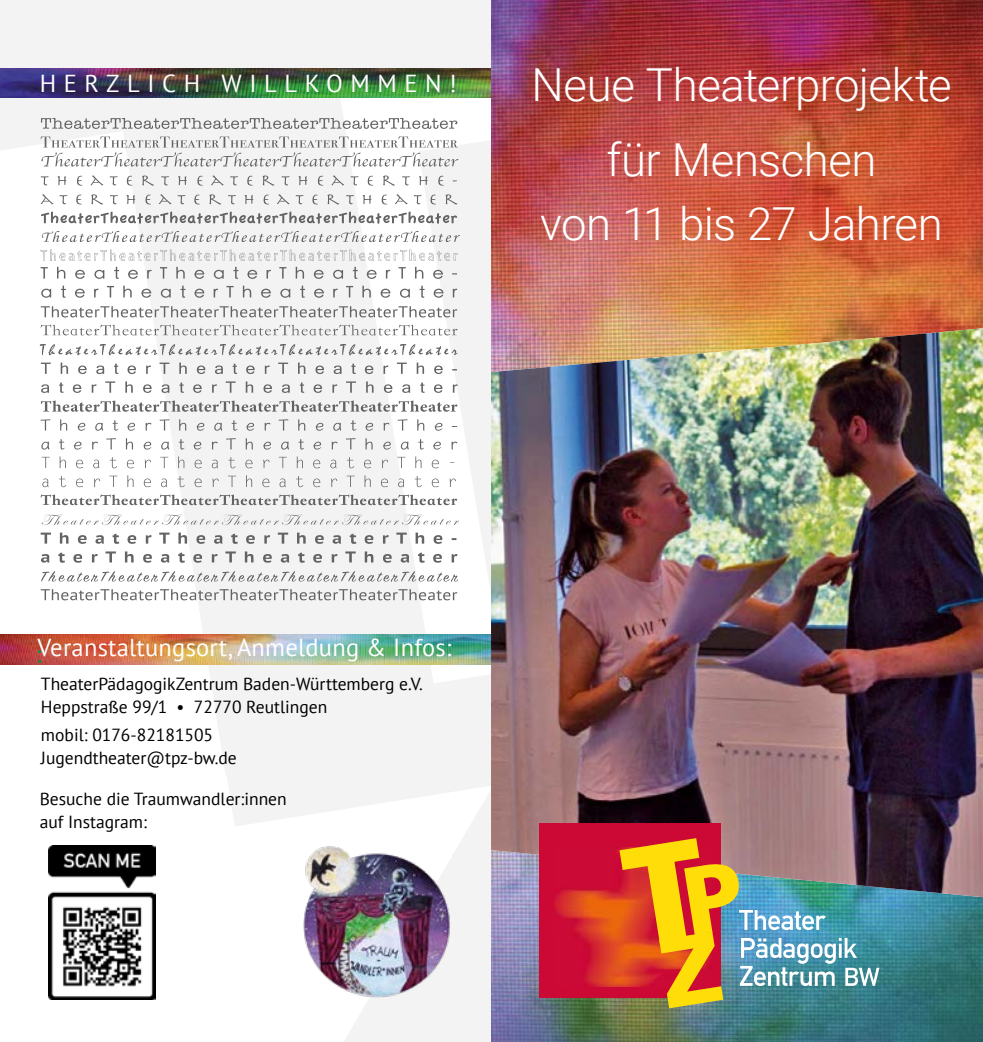
<style>
.page{position:relative;width:983px;height:1042px;background:#fff}
.page>*{position:absolute;margin:0;border:0;box-sizing:border-box;transform-origin:0 0}
.t1{font:300 45.5px/74.7px "Roboto";letter-spacing:-.01em;color:#fff;text-align:center}
.t2{font:24.5px "PT Sans";letter-spacing:.01em;color:#fff}
.t3{font:24.5px "PT Sans";letter-spacing:.31em;color:#fff}
.t4{font:17.5px/22.8px "PT Sans";color:#000}
</style>
<div class="page">
<svg style="left:227px;top:776px;width:264px;height:266px"></svg>
<svg style="left:0;top:0;width:491px;height:776px;fill:#f3f3f3"></svg>
<svg style="left:418px;top:100px;width:73px;height:573px"></svg>
<img style="left:0;top:68px;width:491px;height:30px">
<img style="left:0;top:634px;width:491px;height:30px">
<img style="left:491px;top:0;width:491px;height:1042px">
<img style="left:491px;top:328px;width:491px;height:569px">
<div style="left:539px;top:823px;width:182px;height:175px;background:#cc0935"></div>
<img style="left:554px;top:850px;width:65px;height:137px">
<img style="left:619px;top:838px;width:260px;height:170px">
<img style="left:295px;top:836px;width:161px;height:163px">
<svg style="left:41px;top:589px;width:416px;height:11px"></svg>
<svg style="left:41px;top:571px;width:417px;height:11px"></svg>
<svg style="left:41px;top:551px;width:416px;height:12px"></svg>
<svg style="left:41px;top:532px;width:415px;height:12px"></svg>
<svg style="left:42px;top:514px;width:417px;height:11px"></svg>
<svg style="left:41px;top:494px;width:416px;height:11px"></svg>
<svg style="left:42px;top:475px;width:413px;height:12px"></svg>
<svg style="left:42px;top:456px;width:412px;height:12px"></svg>
<svg style="left:41px;top:438px;width:416px;height:11px"></svg>
<svg style="left:41px;top:419px;width:416px;height:12px"></svg>
<svg style="left:41px;top:400px;width:416px;height:12px"></svg>
<svg style="left:41px;top:381px;width:416px;height:12px"></svg>
<svg style="left:41px;top:363px;width:416px;height:11px"></svg>
<svg style="left:40px;top:344px;width:417px;height:11px"></svg>
<svg style="left:41px;top:325px;width:416px;height:10px"></svg>
<svg style="left:41px;top:306px;width:416px;height:11px"></svg>
<svg style="left:41px;top:286px;width:416px;height:12px"></svg>
<svg style="left:41px;top:267px;width:416px;height:12px"></svg>
<svg style="left:40px;top:250px;width:417px;height:11px"></svg>
<svg style="left:42px;top:231px;width:417px;height:11px"></svg>
<svg style="left:41px;top:212px;width:416px;height:12px"></svg>
<svg style="left:41px;top:194px;width:416px;height:11px"></svg>
<svg style="left:41px;top:175px;width:416px;height:11px"></svg>
<svg style="left:41px;top:137px;width:417px;height:30px"></svg>
<svg style="left:41px;top:118px;width:416px;height:11px"></svg>
<img style="left:48px;top:845px;width:107px;height:154px">
<h2 class="t3" style="left:40px;top:67px;width:418px">HERZLICH WILLKOMMEN!</h2>
<h1 class="t1" style="left:531px;top:46px;width:421px">Neue Theaterprojekte für Menschen</h1>
<h1 class="t1" style="left:540px;top:185px;width:404px">von 11 bis 27 Jahren</h1>
<h2 class="t2" style="left:38px;top:632px;width:415px">Veranstaltungsort, Anmeldung &amp; Infos:</h2>
<h2 class="t2" style="left:36px;top:638px;width:7px">:</h2>
<p class="t4" style="left:41px;top:672px;width:383px">TheaterPädagogikZentrum Baden-Württemberg e.V.<br>Heppstraße 99/1 • 72770 Reutlingen</p>
<p class="t4" style="left:41px;top:723px;width:197px">mobil: 0176-82181505<br>Jugendtheater@tpz-bw.de</p>
<p class="t4" style="left:40px;top:787px;width:248px">Besuche die Traumwandler:innen auf Instagram:</p>
</div>
